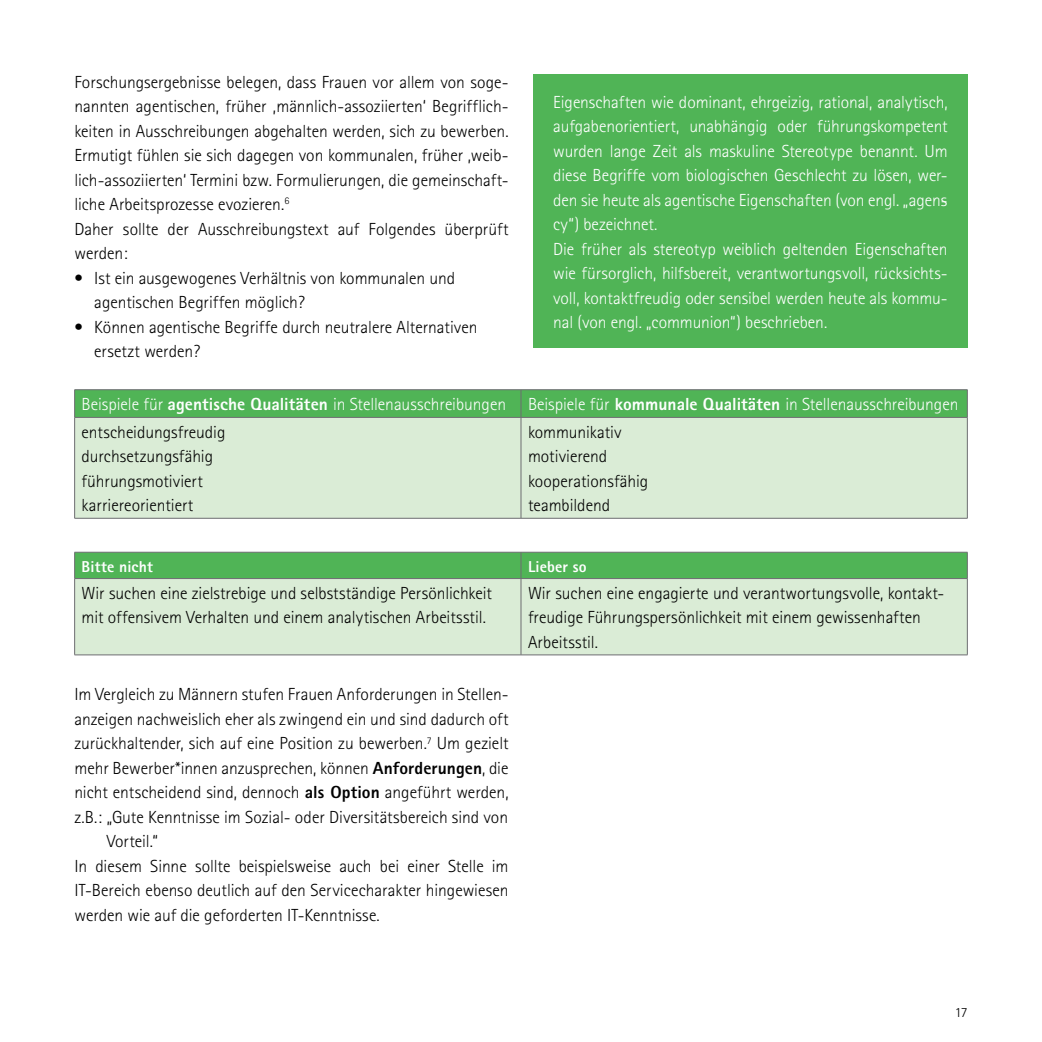
<style>
.page{position:relative;width:1042px;height:1042px;background:#fff}
.page>*{position:absolute;margin:0;border:0;box-sizing:border-box;transform-origin:0 0}
.t1{font:300 17.5px/24.5px "Rotis Sans Serif";color:#000}
.t2{font:300 17.5px/24.5px "Rotis Sans Serif";letter-spacing:-.005em;color:#fff;text-align:justify}
.t3{font:800 15.75px "Rotis Sans Serif";letter-spacing:.01em;color:#fff}
.t4{font:300 14px "Rotis Sans Serif";color:#000}
.s1{font-weight:800}
</style>
<div class="page">
<div style="left:533px;top:74px;width:434px;height:274px;background:#50b456"></div>
<div style="left:75px;top:418px;width:892px;height:100px;background:#daecd6"></div>
<hr style="left:74px;top:389px;width:447px;height:1px;background:#6d6d71">
<hr style="left:521px;top:389px;width:446px;height:1px;background:#6d6d71">
<div style="left:74px;top:390px;width:894px;height:27px;background:#50b456"></div>
<hr style="left:74px;top:417px;width:447px;height:1px;background:#6d6d71">
<hr style="left:74px;top:418px;width:1px;height:100px;background:#6d6d71">
<hr style="left:521px;top:417px;width:446px;height:1px;background:#6d6d71">
<hr style="left:521px;top:418px;width:1px;height:100px;background:#6d6d71">
<hr style="left:967px;top:418px;width:1px;height:100px;background:#6d6d71">
<hr style="left:74px;top:518px;width:447px;height:1px;background:#6d6d71">
<hr style="left:521px;top:518px;width:446px;height:1px;background:#6d6d71">
<div style="left:75px;top:579px;width:892px;height:75px;background:#daecd6"></div>
<div style="left:74px;top:552px;width:894px;height:26px;background:#50b456"></div>
<hr style="left:74px;top:578px;width:447px;height:1px;background:#6d6d71">
<hr style="left:74px;top:579px;width:1px;height:76px;background:#6d6d71">
<hr style="left:521px;top:578px;width:446px;height:1px;background:#6d6d71">
<hr style="left:521px;top:579px;width:1px;height:76px;background:#6d6d71">
<hr style="left:967px;top:579px;width:1px;height:76px;background:#6d6d71">
<hr style="left:74px;top:654px;width:447px;height:1px;background:#6d6d71">
<hr style="left:521px;top:654px;width:446px;height:1px;background:#6d6d71">
<p class="t1" style="left:74px;top:70px;width:436px;text-align:justify">Forschungsergebnisse belegen, dass Frauen vor allem von soge&shy;nannten agentischen, früher ,männlich-assoziierten‘ Begrifflich&shy;keiten in Ausschreibungen abgehalten werden, sich zu bewerben.<br>Ermutigt fühlen sie sich dagegen von kommunalen, früher ,weib&shy;lich-assoziierten‘ Termini bzw. Formulierungen, die gemeinschaft&shy;liche Arbeitsprozesse evozieren.<sup>6</sup></p>
<p class="t1" style="left:74px;top:217px;width:436px">Daher sollte der Ausschreibungstext auf Folgendes überprüft werden:</p>
<p class="t1" style="left:74px;top:266px;width:382px">• Ist ein ausgewogenes Verhältnis von kommunalen und</p>
<p class="t1" style="left:94px;top:290px;width:212px">agentischen Begriffen möglich?</p>
<p class="t1" style="left:74px;top:315px;width:405px">• Können agentische Begriffe durch neutralere Alternativen</p>
<p class="t1" style="left:94px;top:339px;width:107px">ersetzt werden?</p>
<p class="t2" style="left:553px;top:89px;width:396px">Eigenschaften wie dominant, ehrgeizig, rational, analytisch, aufgabenorientiert, unabhängig oder führungskompetent wurden lange Zeit als maskuline Stereotype benannt. Um diese Begriffe vom biologischen Geschlecht zu lösen, wer&shy;den sie heute als agentische Eigenschaften (von engl. „agen&shy;cy“) bezeichnet.</p>
<p class="t2" style="left:553px;top:236px;width:396px">Die früher als stereotyp weiblich geltenden Eigenschaften wie fürsorglich, hilfsbereit, verantwortungsvoll, rücksichts&shy;voll, kontaktfreudig oder sensibel werden heute als kommu&shy;nal (von engl. „communion“) beschrieben.</p>
<p class="t2" style="left:82px;top:392px;width:426px">Beispiele für <span class="s1">agentische Qualitäten</span> in Stellenausschreibungen</p>
<p class="t2" style="left:528px;top:392px;width:432px">Beispiele für <span class="s1">kommunale Qualitäten</span> in Stellenausschreibungen</p>
<p class="t1" style="left:82px;top:420px;width:145px">entscheidungsfreudig</p>
<p class="t1" style="left:82px;top:444px;width:133px">durchsetzungsfähig</p>
<p class="t1" style="left:82px;top:469px;width:123px">führungsmotiviert</p>
<p class="t1" style="left:82px;top:493px;width:113px">karriereorientiert</p>
<p class="t1" style="left:528px;top:420px;width:95px">kommunikativ</p>
<p class="t1" style="left:528px;top:444px;width:81px">motivierend</p>
<p class="t1" style="left:528px;top:469px;width:122px">kooperationsfähig</p>
<p class="t1" style="left:528px;top:493px;width:84px">teambildend</p>
<p class="t3" style="left:82px;top:556px;width:73px">Bitte nicht</p>
<p class="t3" style="left:528px;top:556px;width:60px">Lieber so</p>
<p class="t1" style="left:82px;top:581px;width:412px">Wir suchen eine zielstrebige und selbstständige Persönlichkeit mit offensivem Verhalten und einem analytischen Arbeitsstil.</p>
<p class="t1" style="left:528px;top:581px;width:418px">Wir suchen eine engagierte und verantwortungsvolle, kontakt&shy;freudige Führungspersönlichkeit mit einem gewissenhaften<br>Arbeitsstil.</p>
<p class="t1" style="left:74px;top:682px;width:436px">Im Vergleich zu Männern stufen Frauen Anforderungen in Stellen-</p>
<p class="t1" style="left:74px;top:707px;width:436px">anzeigen nachweislich eher als zwingend ein und sind dadurch oft</p>
<p class="t1" style="left:74px;top:731px;width:436px">zurückhaltender, sich auf eine Position zu bewerben.<sup>7</sup> Um gezielt</p>
<p class="t1" style="left:74px;top:756px;width:436px">mehr Bewerber*innen anzusprechen, können <span class="s1">Anforderungen</span>, die</p>
<p class="t1" style="left:74px;top:780px;width:436px">nicht entscheidend sind, dennoch <span class="s1">als Option</span> angeführt werden,</p>
<p class="t1" style="left:74px;top:805px;width:435px">z.B.: „Gute Kenntnisse im Sozial- oder Diversitätsbereich sind von</p>
<p class="t1" style="left:107px;top:829px;width:53px">Vorteil.“</p>
<p class="t1" style="left:74px;top:854px;width:436px;text-align:justify">In diesem Sinne sollte beispielsweise auch bei einer Stelle im IT-Bereich ebenso deutlich auf den Servicecharakter hingewiesen werden wie auf die geforderten IT-Kenntnisse.</p>
<p class="t4" style="left:954px;top:1004px;width:14px">17</p>
</div>
